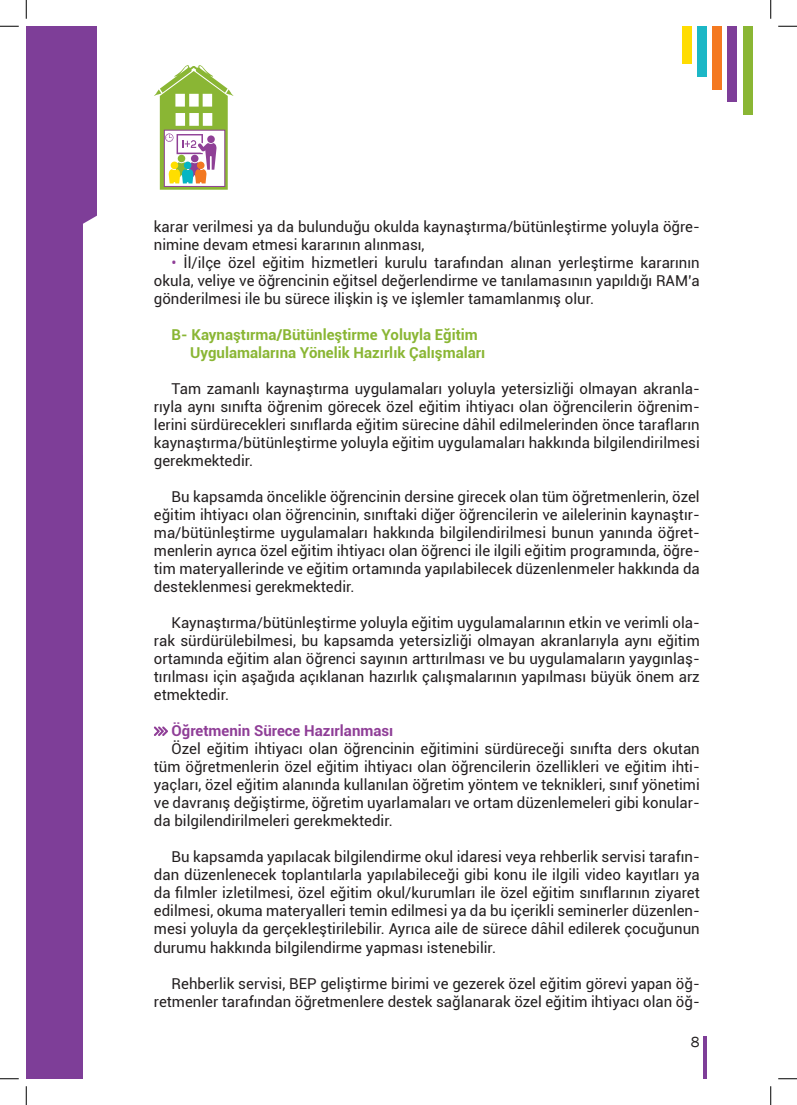
<style>
.page{position:relative;width:797px;height:1105px;background:#fff}
.page>*{position:absolute;margin:0;border:0;box-sizing:border-box;transform-origin:0 0}
.t1{font:15px/18px "Roboto";color:#231f20;text-align:justify}
.t2{font:700 15px/18px "Roboto";color:#8ab634}
.t3{font:700 15px "Roboto";color:#8f3e97}
.t4{font:15px "Franklin Gothic";color:#231f20}
.s1{color:#8f3e97}
</style>
<div class="page">
<svg style="left:154px;top:726px;width:14px;height:10px"></svg>
<div style="left:26px;top:26px;width:71px;height:1053px;background:#7e3e98"></div>
<div style="left:743px;top:26px;width:9px;height:89px;background:#8ab634"></div>
<div style="left:727px;top:26px;width:10px;height:76px;background:#7e3e98"></div>
<div style="left:712px;top:26px;width:10px;height:64px;background:#f47921"></div>
<div style="left:697px;top:26px;width:9px;height:51px;background:#1cb7c6"></div>
<div style="left:682px;top:26px;width:9px;height:38px;background:#ffdc01"></div>
<div style="left:83px;top:215px;width:14px;height:218px;background:#fff"></div>
<div style="left:83px;top:433px;width:23px;height:646px;background:#fff"></div>
<svg style="left:154px;top:65px;width:79px;height:125px"></svg>
<div style="left:171px;top:162px;width:7px;height:7px;background:#ffde00;border-radius:50%"></div>
<hr style="left:703px;top:1036px;width:4px;height:43px;background:#7e3e98">
<svg style="left:0;top:25px;width:19px;height:2px"></svg>
<svg style="left:778px;top:25px;width:19px;height:2px"></svg>
<svg style="left:0;top:1078px;width:19px;height:1px"></svg>
<svg style="left:778px;top:1078px;width:19px;height:1px"></svg>
<svg style="left:25px;top:0;width:2px;height:19px"></svg>
<svg style="left:25px;top:1086px;width:2px;height:19px"></svg>
<svg style="left:770px;top:0;width:1px;height:19px"></svg>
<svg style="left:770px;top:1086px;width:1px;height:19px"></svg>
<p class="t1" style="left:154px;top:217px;width:547px">karar verilmesi ya da bulunduğu okulda kaynaştırma/bütünleştirme yoluyla öğre&shy;nimine devam etmesi kararının alınması,</p>
<p class="t1" style="left:154px;top:253px;width:547px;text-indent:18px"><span class="s1">•</span> İl/ilçe özel eğitim hizmetleri kurulu tarafından alınan yerleştirme kararının okula, veliye ve öğrencinin eğitsel değerlendirme ve tanılamasının yapıldığı RAM’a gönderilmesi ile bu sürece ilişkin iş ve işlemler tamamlanmış olur.</p>
<p class="t2" style="left:190px;top:325px;width:296px;text-indent:-19px">B- Kaynaştırma/Bütünleştirme Yoluyla Eğitim<br>Uygulamalarına Yönelik Hazırlık Çalışmaları</p>
<p class="t1" style="left:154px;top:379px;width:547px;text-indent:18px">Tam zamanlı kaynaştırma uygulamaları yoluyla yetersizliği olmayan akranla&shy;rıyla aynı sınıfta öğrenim görecek özel eğitim ihtiyacı olan öğrencilerin öğrenim&shy;lerini sürdürecekleri sınıflarda eğitim sürecine dâhil edilmelerinden önce tarafların kaynaştırma/bütünleştirme yoluyla eğitim uygulamaları hakkında bilgilendirilmesi gerekmektedir.</p>
<p class="t1" style="left:154px;top:487px;width:547px;text-indent:18px">Bu kapsamda öncelikle öğrencinin dersine girecek olan tüm öğretmenlerin, özel eğitim ihtiyacı olan öğrencinin, sınıftaki diğer öğrencilerin ve ailelerinin kaynaştır&shy;ma/bütünleştirme uygulamaları hakkında bilgilendirilmesi bunun yanında öğret&shy;menlerin ayrıca özel eğitim ihtiyacı olan öğrenci ile ilgili eğitim programında, öğre&shy;tim materyallerinde ve eğitim ortamında yapılabilecek düzenlenmeler hakkında da desteklenmesi gerekmektedir.</p>
<p class="t1" style="left:154px;top:613px;width:547px;text-indent:18px">Kaynaştırma/bütünleştirme yoluyla eğitim uygulamalarının etkin ve verimli ola&shy;rak sürdürülebilmesi, bu kapsamda yetersizliği olmayan akranlarıyla aynı eğitim ortamında eğitim alan öğrenci sayının arttırılması ve bu uygulamaların yaygınlaş&shy;tırılması için aşağıda açıklanan hazırlık çalışmalarının yapılması büyük önem arz etmektedir.</p>
<p class="t3" style="left:172px;top:720px;width:223px">Öğretmenin Sürece Hazırlanması</p>
<p class="t1" style="left:154px;top:739px;width:547px;text-indent:18px">Özel eğitim ihtiyacı olan öğrencinin eğitimini sürdüreceği sınıfta ders okutan tüm öğretmenlerin özel eğitim ihtiyacı olan öğrencilerin özellikleri ve eğitim ihti&shy;yaçları, özel eğitim alanında kullanılan öğretim yöntem ve teknikleri, sınıf yönetimi ve davranış değiştirme, öğretim uyarlamaları ve ortam düzenlemeleri gibi konular&shy;da bilgilendirilmeleri gerekmektedir.</p>
<p class="t1" style="left:154px;top:847px;width:547px;text-indent:18px">Bu kapsamda yapılacak bilgilendirme okul idaresi veya rehberlik servisi tarafın&shy;dan düzenlenecek toplantılarla yapılabileceği gibi konu ile ilgili video kayıtları ya da filmler izletilmesi, özel eğitim okul/kurumları ile özel eğitim sınıflarının ziyaret edilmesi, okuma materyalleri temin edilmesi ya da bu içerikli seminerler düzenlen&shy;mesi yoluyla da gerçekleştirilebilir. Ayrıca aile de sürece dâhil edilerek çocuğunun durumu hakkında bilgilendirme yapması istenebilir.</p>
<p class="t1" style="left:154px;top:973px;width:547px;text-align:right">Rehberlik servisi, BEP geliştirme birimi ve gezerek özel eğitim görevi yapan öğ&shy;retmenler tarafından öğretmenlere destek sağlanarak özel eğitim ihtiyacı olan öğ-</p>
<p class="t4" style="left:690px;top:1033px;width:10px">8</p>
</div>
